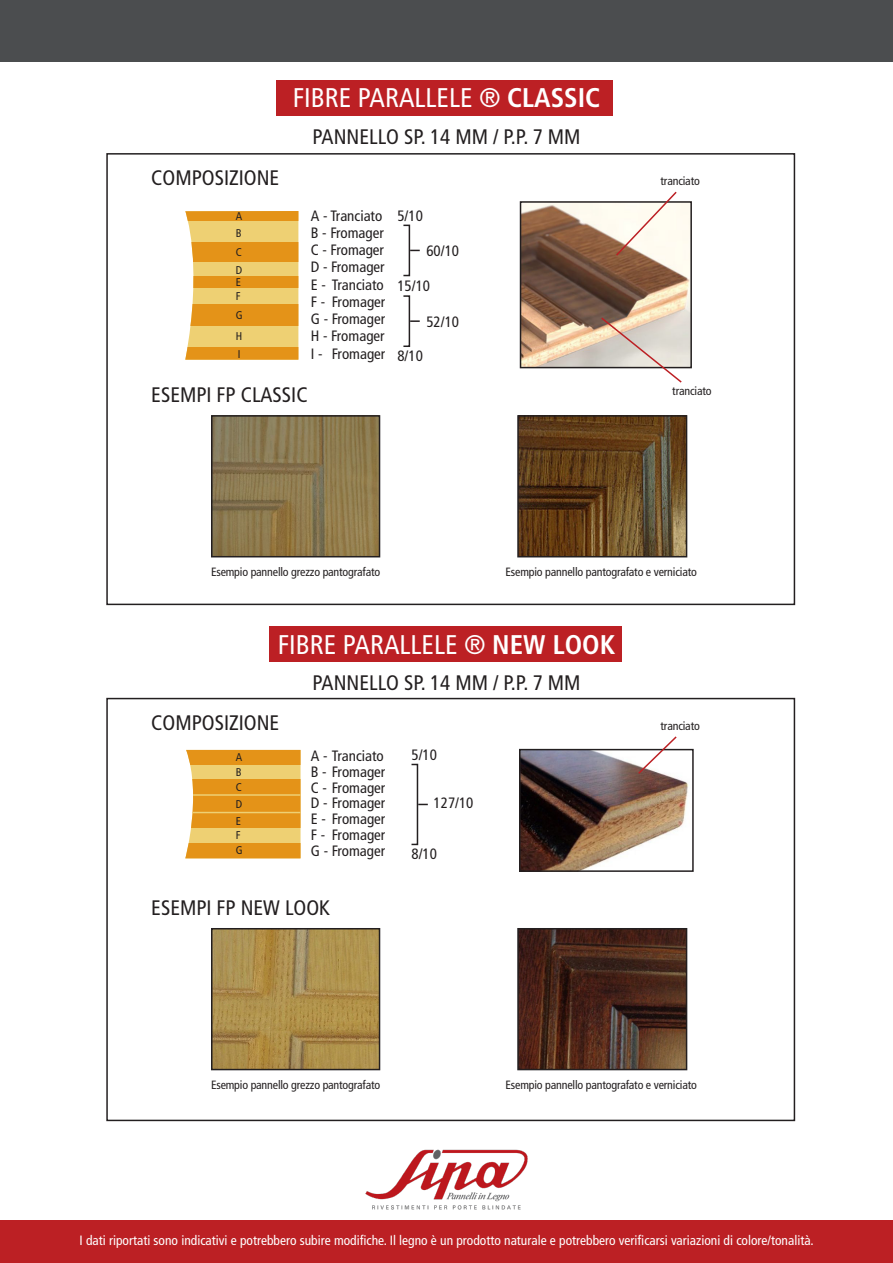
<style>
.page{position:relative;width:893px;height:1263px;background:#fff}
.page>*{position:absolute;margin:0;border:0;box-sizing:border-box;transform-origin:0 0}
.t1{font:condensed 27px "Frutiger";color:#fff}
.t2{font:condensed 21px "Frutiger";color:#231f20}
.t3{font:condensed 15px "Frutiger";color:#231f20}
.t4{font:condensed 13.5px "Frutiger";color:#fff}
.t5{font:condensed 12px "Frutiger";letter-spacing:-.015em;color:#231f20}
.t6{font:condensed 11.25px "Frutiger";color:#231f20}
.s1{font-weight:700}
</style>
<div class="page">
<div style="left:277px;top:80px;width:336px;height:36px;background:#bc2024"></div>
<div style="left:270px;top:625px;width:352px;height:36px;background:#bc2024"></div>
<img style="left:522px;top:752px;width:167px;height:117px">
<div style="left:519px;top:749px;width:175px;height:123px;border:2px solid #231f20"></div>
<div style="left:0;top:0;width:893px;height:62px;background:#4b4d4f"></div>
<div style="left:0;top:1220px;width:893px;height:43px;background:#bc2024"></div>
<div style="left:106px;top:153px;width:689px;height:452px;border:2px solid #231f20"></div>
<div style="left:106px;top:698px;width:689px;height:423px;border:2px solid #231f20"></div>
<img style="left:523px;top:204px;width:166px;height:161px">
<div style="left:520px;top:201px;width:172px;height:167px;border:2px solid #231f20"></div>
<svg style="left:614px;top:191px;width:64px;height:66px"></svg>
<svg style="left:637px;top:736px;width:41px;height:39px"></svg>
<svg style="left:600px;top:316px;width:83px;height:67px"></svg>
<img style="left:214px;top:418px;width:163px;height:136px">
<div style="left:211px;top:415px;width:169px;height:142px;border:2px solid #231f20"></div>
<img style="left:214px;top:931px;width:163px;height:136px">
<div style="left:211px;top:928px;width:169px;height:142px;border:2px solid #231f20"></div>
<img style="left:520px;top:418px;width:164px;height:136px">
<div style="left:517px;top:415px;width:170px;height:142px;border:2px solid #231f20"></div>
<img style="left:520px;top:931px;width:164px;height:136px">
<div style="left:517px;top:928px;width:170px;height:142px;border:2px solid #231f20"></div>
<img style="left:365px;top:1149px;width:163px;height:61px">
<div style="left:187px;top:221px;width:111px;height:126px;background:#eed073"></div>
<div style="left:185px;top:211px;width:113px;height:10px;background:#e49318"></div>
<div style="left:185px;top:243px;width:113px;height:19px;background:#e49318"></div>
<div style="left:185px;top:277px;width:113px;height:11px;background:#e49318"></div>
<div style="left:185px;top:304px;width:113px;height:22px;background:#e49318"></div>
<div style="left:185px;top:347px;width:113px;height:13px;background:#e49318"></div>
<div style="left:403px;top:225px;width:7px;height:51px;border:2px solid #231f20"></div>
<div style="left:403px;top:295px;width:7px;height:52px;border:2px solid #231f20"></div>
<svg style="left:410px;top:320px;width:10px;height:2px"></svg>
<div style="left:411px;top:764px;width:7px;height:81px;border:2px solid #231f20"></div>
<div style="left:188px;top:765px;width:113px;height:78px;background:#eed073"></div>
<div style="left:185px;top:750px;width:116px;height:15px;background:#e49318"></div>
<div style="left:185px;top:779px;width:115px;height:49px;background:#e49318"></div>
<div style="left:185px;top:843px;width:116px;height:15px;background:#e49318"></div>
<hr style="left:185px;top:794px;width:116px;height:2px;background:#eed073">
<hr style="left:185px;top:812px;width:116px;height:1px;background:#eed073">
<p class="t2" style="left:151px;top:166px;width:130px">COMPOSIZIONE</p>
<p class="t6" style="left:236px;top:209px;width:8px">A</p>
<p class="t6" style="left:236px;top:226px;width:7px">B</p>
<p class="t6" style="left:236px;top:246px;width:8px">C</p>
<p class="t6" style="left:236px;top:263px;width:8px">D</p>
<p class="t6" style="left:236px;top:275px;width:7px">E</p>
<p class="t6" style="left:236px;top:290px;width:6px">F</p>
<p class="t6" style="left:236px;top:309px;width:8px">G</p>
<p class="t6" style="left:236px;top:329px;width:8px">H</p>
<p class="t6" style="left:238px;top:347px;width:4px">I</p>
<p class="t1" style="left:293px;top:82px;width:309px">FIBRE PARALLELE ® <span class="s1">CLASSIC</span></p>
<p class="t2" style="left:312px;top:124px;width:269px">PANNELLO SP. 14 MM / P.P. 7 MM</p>
<p class="t3" style="left:311px;top:207px;width:73px">A - Tranciato</p>
<p class="t3" style="left:311px;top:224px;width:74px">B - Fromager</p>
<p class="t3" style="left:311px;top:241px;width:75px">C - Fromager</p>
<p class="t3" style="left:311px;top:258px;width:75px">D - Fromager</p>
<p class="t3" style="left:311px;top:276px;width:74px">E - Tranciato</p>
<p class="t3" style="left:311px;top:293px;width:76px">F - Fromager</p>
<p class="t3" style="left:311px;top:310px;width:76px">G - Fromager</p>
<p class="t3" style="left:311px;top:327px;width:75px">H - Fromager</p>
<p class="t3" style="left:311px;top:345px;width:76px">I - Fromager</p>
<p class="t3" style="left:397px;top:207px;width:27px">5/10</p>
<p class="t3" style="left:426px;top:242px;width:34px">60/10</p>
<p class="t3" style="left:397px;top:277px;width:34px">15/10</p>
<p class="t3" style="left:426px;top:313px;width:34px">52/10</p>
<p class="t3" style="left:397px;top:347px;width:27px">8/10</p>
<p class="t2" style="left:151px;top:383px;width:158px">ESEMPI FP CLASSIC</p>
<p class="t5" style="left:661px;top:174px;width:41px">tranciato</p>
<p class="t5" style="left:672px;top:384px;width:41px">tranciato</p>
<p class="t5" style="left:211px;top:565px;width:171px">Esempio pannello grezzo pantografato</p>
<p class="t5" style="left:506px;top:565px;width:193px">Esempio pannello pantografato e verniciato</p>
<p class="t1" style="left:278px;top:628px;width:339px">FIBRE PARALLELE ® <span class="s1">NEW LOOK</span></p>
<p class="t2" style="left:151px;top:711px;width:130px">COMPOSIZIONE</p>
<p class="t6" style="left:236px;top:751px;width:8px">A</p>
<p class="t6" style="left:236px;top:765px;width:7px">B</p>
<p class="t6" style="left:236px;top:781px;width:8px">C</p>
<p class="t6" style="left:236px;top:797px;width:8px">D</p>
<p class="t6" style="left:236px;top:814px;width:7px">E</p>
<p class="t6" style="left:236px;top:829px;width:6px">F</p>
<p class="t6" style="left:236px;top:844px;width:8px">G</p>
<p class="t2" style="left:312px;top:671px;width:269px">PANNELLO SP. 14 MM / P.P. 7 MM</p>
<p class="t3" style="left:311px;top:747px;width:74px">A - Tranciato</p>
<p class="t3" style="left:311px;top:763px;width:76px">B - Fromager</p>
<p class="t3" style="left:311px;top:779px;width:76px">C - Fromager</p>
<p class="t3" style="left:311px;top:794px;width:76px">D - Fromager</p>
<p class="t3" style="left:311px;top:810px;width:76px">E - Fromager</p>
<p class="t3" style="left:311px;top:826px;width:76px">F - Fromager</p>
<p class="t3" style="left:311px;top:842px;width:76px">G - Fromager</p>
<p class="t3" style="left:411px;top:746px;width:27px">5/10</p>
<p class="t3" style="left:434px;top:794px;width:41px">127/10</p>
<p class="t3" style="left:411px;top:845px;width:27px">8/10</p>
<p class="t2" style="left:151px;top:895px;width:180px">ESEMPI FP NEW LOOK</p>
<p class="t5" style="left:661px;top:719px;width:41px">tranciato</p>
<p class="t5" style="left:211px;top:1078px;width:171px">Esempio pannello grezzo pantografato</p>
<p class="t5" style="left:506px;top:1078px;width:193px">Esempio pannello pantografato e verniciato</p>
<p class="t4" style="left:80px;top:1232px;width:736px">I dati riportati sono indicativi e potrebbero subire modifiche. Il legno è un prodotto naturale e potrebbero verificarsi variazioni di colore/tonalità.</p>
</div>
